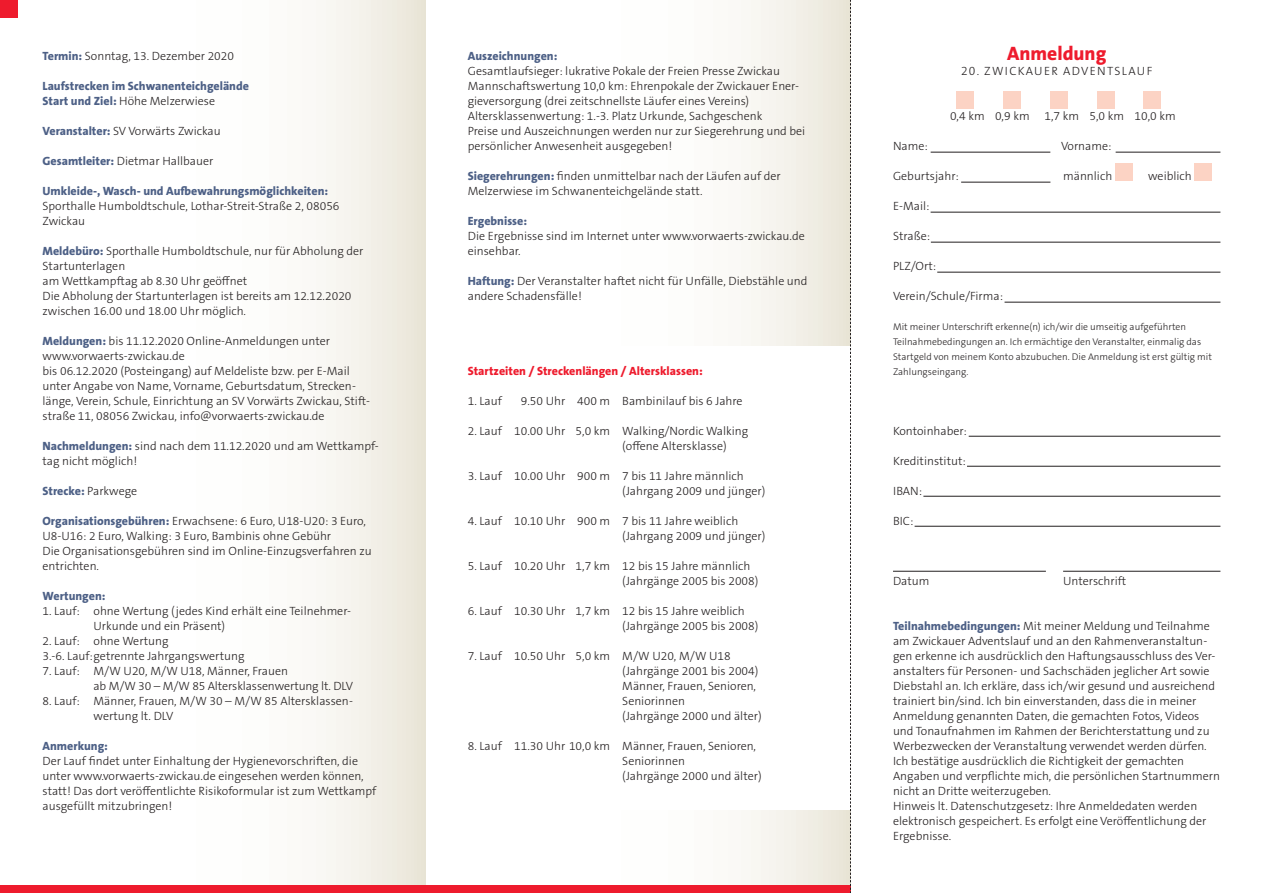
<style>
.page{position:relative;width:1263px;height:893px;background:#fff}
.page>*{position:absolute;margin:0;border:0;box-sizing:border-box;transform-origin:0 0}
.t1{font:800 19.5px "The Sans B W8";color:#ee1b2d}
.t2{font:300 12px/15px "The Sans B W3";color:#231f20}
.t3{font:800 12px "The Sans B W8";color:#4d6086}
.t4{font:800 12px "The Sans B W8";color:#ee1b2d}
.t5{font:300 12px "The Sans B W3";letter-spacing:.115em;color:#231f20}
.t6{font:300 9.75px/15px "The Sans B W3";color:#231f20}
.s1{font-family:"The Sans B W8";font-weight:800;color:#4d6086}
.s2{font-family:"The Sans B W3";font-weight:300;color:#231f20}
</style>
<div class="page">
<div style="left:425px;top:0;width:425px;height:345px;background:linear-gradient(to right,#fff,#f3f0e8)"></div>
<div style="left:425px;top:810px;width:425px;height:83px;background:linear-gradient(to right,#fff,#f3f0e8)"></div>
<div style="left:0;top:0;width:425px;height:891px;background:linear-gradient(to right,#fff,#f3f0e8)"></div>
<div style="left:957px;top:91px;width:17px;height:17px;background:#fcd3c4"></div>
<div style="left:0;top:0;width:17px;height:17px;background:#ee1b2d"></div>
<div style="left:1003px;top:91px;width:17px;height:17px;background:#fcd3c4"></div>
<div style="left:1050px;top:91px;width:17px;height:17px;background:#fcd3c4"></div>
<div style="left:1097px;top:91px;width:17px;height:17px;background:#fcd3c4"></div>
<div style="left:1144px;top:91px;width:17px;height:17px;background:#fcd3c4"></div>
<div style="left:1116px;top:163px;width:17px;height:17px;background:#fcd3c4"></div>
<div style="left:1195px;top:163px;width:17px;height:17px;background:#fcd3c4"></div>
<hr style="left:931px;top:152px;width:119px;height:1px;background:#231f20">
<hr style="left:1116px;top:152px;width:104px;height:1px;background:#231f20">
<hr style="left:961px;top:182px;width:89px;height:1px;background:#231f20">
<hr style="left:969px;top:436px;width:251px;height:1px;background:#231f20">
<hr style="left:967px;top:466px;width:253px;height:1px;background:#231f20">
<hr style="left:923px;top:496px;width:297px;height:1px;background:#231f20">
<hr style="left:914px;top:526px;width:306px;height:1px;background:#231f20">
<hr style="left:893px;top:571px;width:153px;height:1px;background:#231f20">
<hr style="left:1063px;top:571px;width:157px;height:1px;background:#231f20">
<hr style="left:931px;top:212px;width:289px;height:1px;background:#231f20">
<hr style="left:931px;top:242px;width:289px;height:1px;background:#231f20">
<hr style="left:937px;top:272px;width:283px;height:1px;background:#231f20">
<hr style="left:1004px;top:302px;width:216px;height:1px;background:#231f20">
<div style="left:0;top:885px;width:850px;height:8px;background:#ee1b2d"></div>
<svg style="left:850px;top:0;width:1px;height:893px"></svg>
<p class="t2" style="left:43px;top:49px;width:193px"><span class="s1">Termin:</span> Sonntag, 13. Dezember 2020</p>
<p class="t3" style="left:43px;top:78px;width:208px">Laufstrecken im Schwanenteichgelände</p>
<p class="t2" style="left:43px;top:94px;width:174px"><span class="s1">Start und Ziel:</span> Höhe Melzerwiese</p>
<p class="t2" style="left:43px;top:124px;width:180px"><span class="s1">Veranstalter:</span> SV Vorwärts Zwickau</p>
<p class="t2" style="left:43px;top:154px;width:172px"><span class="s1">Gesamtleiter:</span> Dietmar Hallbauer</p>
<p class="t2" style="left:43px;top:184px;width:298px"><span class="s1">Umkleide-, Wasch- und Aufbewahrungsmöglichkeiten:<br></span>Sporthalle Humboldtschule, Lothar-Streit-Straße 2, 08056<br>Zwickau</p>
<p class="t2" style="left:43px;top:244px;width:322px"><span class="s1">Meldebüro:</span> Sporthalle Humboldtschule, nur für Abholung der<br>Startunterlagen</p>
<p class="t2" style="left:43px;top:274px;width:206px">am Wettkampftag ab 8.30 Uhr geöffnet</p>
<p class="t2" style="left:43px;top:289px;width:310px">Die Abholung der Startunterlagen ist bereits am 12.12.2020 zwischen 16.00 und 18.00 Uhr möglich.</p>
<p class="t2" style="left:43px;top:334px;width:289px"><span class="s1">Meldungen:</span> bis 11.12.2020 Online-Anmeldungen unter www.vorwaerts-zwickau.de</p>
<p class="t2" style="left:43px;top:364px;width:309px">bis 06.12.2020 (Posteingang) auf Meldeliste bzw. per E-Mail</p>
<p class="t2" style="left:43px;top:379px;width:329px">unter Angabe von Name, Vorname, Geburtsdatum, Strecken&shy;länge, Verein, Schule, Einrichtung an SV Vorwärts Zwickau, Stift&shy;straße 11, 08056 Zwickau, info@vorwaerts-zwickau.de</p>
<p class="t2" style="left:43px;top:439px;width:338px"><span class="s1">Nachmeldungen:</span> sind nach dem 11.12.2020 und am Wettkampf&shy;tag nicht möglich!</p>
<p class="t3" style="left:43px;top:483px;width:96px">Strecke: <span class="s2">Parkwege</span></p>
<p class="t2" style="left:43px;top:514px;width:325px"><span class="s1">Organisationsgebühren:</span> Erwachsene: 6 Euro, U18-U20: 3 Euro,<br>U8-U16: 2 Euro, Walking: 3 Euro, Bambinis ohne Gebühr</p>
<p class="t2" style="left:43px;top:544px;width:331px">Die Organisationsgebühren sind im Online-Einzugsverfahren zu entrichten.</p>
<p class="t3" style="left:43px;top:588px;width:64px">Wertungen:</p>
<p class="t2" style="left:94px;top:604px;width:259px;text-indent:-51px">1. Lauf: ohne Wertung (jedes Kind erhält eine Teilnehmer-<br>Urkunde und ein Präsent)</p>
<p class="t2" style="left:43px;top:634px;width:128px">2. Lauf: ohne Wertung</p>
<p class="t2" style="left:43px;top:649px;width:203px">3.-6. Lauf:getrennte Jahrgangswertung</p>
<p class="t2" style="left:43px;top:664px;width:247px">7. Lauf: M/W U20, M/W U18, Männer, Frauen</p>
<p class="t2" style="left:94px;top:679px;width:261px">ab M/W 30 – M/W 85 Altersklassenwertung lt. DLV</p>
<p class="t2" style="left:94px;top:694px;width:260px;text-indent:-51px">8. Lauf: Männer, Frauen, M/W 30 – M/W 85 Altersklassen&shy;wertung lt. DLV</p>
<p class="t3" style="left:43px;top:738px;width:67px">Anmerkung:</p>
<p class="t2" style="left:43px;top:754px;width:335px">Der Lauf findet unter Einhaltung der Hygienevorschriften, die unter www.vorwaerts-zwickau.de eingesehen werden können, statt! Das dort veröffentlichte Risikoformular ist zum Wettkampf ausgefüllt mitzubringen!</p>
<p class="t3" style="left:468px;top:48px;width:91px">Auszeichnungen:</p>
<p class="t2" style="left:468px;top:64px;width:314px">Gesamtlaufsieger: lukrative Pokale der Freien Presse Zwickau</p>
<p class="t2" style="left:468px;top:79px;width:333px">Mannschaftswertung 10,0 km: Ehrenpokale der Zwickauer Ener&shy;gieversorgung (drei zeitschnellste Läufer eines Vereins)</p>
<p class="t2" style="left:468px;top:109px;width:296px">Altersklassenwertung: 1.-3. Platz Urkunde, Sachgeschenk</p>
<p class="t2" style="left:468px;top:124px;width:339px">Preise und Auszeichnungen werden nur zur Siegerehrung und bei persönlicher Anwesenheit ausgegeben!</p>
<p class="t2" style="left:468px;top:169px;width:315px"><span class="s1">Siegerehrungen:</span> finden unmittelbar nach der Läufen auf der<br>Melzerwiese im Schwanenteichgelände statt.</p>
<p class="t3" style="left:468px;top:213px;width:61px">Ergebnisse:</p>
<p class="t2" style="left:468px;top:229px;width:338px">Die Ergebnisse sind im Internet unter www.vorwaerts-zwickau.de einsehbar.</p>
<p class="t2" style="left:468px;top:274px;width:341px"><span class="s1">Haftung:</span> Der Veranstalter haftet nicht für Unfälle, Diebstähle und andere Schadensfälle!</p>
<p class="t4" style="left:468px;top:363px;width:236px">Startzeiten / Streckenlängen / Altersklassen:</p>
<p class="t2" style="left:468px;top:394px;width:36px">1. Lauf</p>
<p class="t2" style="left:521px;top:394px;width:223px">9.50 Uhr 400 m Bambinilauf bis 6 Jahre</p>
<p class="t2" style="left:468px;top:424px;width:282px">2. Lauf 10.00 Uhr 5,0 km Walking/Nordic Walking</p>
<p class="t2" style="left:622px;top:439px;width:106px">(offene Altersklasse)</p>
<p class="t2" style="left:468px;top:469px;width:278px">3. Lauf 10.00 Uhr 900 m 7 bis 11 Jahre männlich</p>
<p class="t2" style="left:622px;top:484px;width:145px">(Jahrgang 2009 und jünger)</p>
<p class="t2" style="left:468px;top:514px;width:272px">4. Lauf 10.10 Uhr 900 m 7 bis 11 Jahre weiblich</p>
<p class="t2" style="left:622px;top:529px;width:145px">(Jahrgang 2009 und jünger)</p>
<p class="t2" style="left:468px;top:559px;width:284px">5. Lauf 10.20 Uhr 1,7 km 12 bis 15 Jahre männlich</p>
<p class="t2" style="left:622px;top:574px;width:138px">(Jahrgänge 2005 bis 2008)</p>
<p class="t2" style="left:468px;top:604px;width:279px">6. Lauf 10.30 Uhr 1,7 km 12 bis 15 Jahre weiblich</p>
<p class="t2" style="left:622px;top:619px;width:138px">(Jahrgänge 2005 bis 2008)</p>
<p class="t2" style="left:468px;top:649px;width:264px">7. Lauf 10.50 Uhr 5,0 km M/W U20, M/W U18</p>
<p class="t2" style="left:622px;top:664px;width:138px">(Jahrgänge 2001 bis 2004)</p>
<p class="t2" style="left:622px;top:679px;width:135px">Männer, Frauen, Senioren,</p>
<p class="t2" style="left:622px;top:694px;width:64px">Seniorinnen</p>
<p class="t2" style="left:622px;top:709px;width:141px">(Jahrgänge 2000 und älter)</p>
<p class="t2" style="left:468px;top:739px;width:290px">8. Lauf 11.30 Uhr 10,0 km Männer, Frauen, Senioren,</p>
<p class="t2" style="left:622px;top:754px;width:64px">Seniorinnen</p>
<p class="t2" style="left:622px;top:769px;width:141px">(Jahrgänge 2000 und älter)</p>
<p class="t1" style="left:1007px;top:41px;width:101px">Anmeldung</p>
<p class="t5" style="left:961px;top:63px;width:193px">20. ZWICKAUER ADVENTSLAUF</p>
<p class="t2" style="left:950px;top:109px;width:227px">0,4 km 0,9 km 1,7 km 5,0 km 10,0 km</p>
<p class="t2" style="left:893px;top:139px;width:36px">Name:</p>
<p class="t2" style="left:1061px;top:139px;width:52px">Vorname:</p>
<p class="t2" style="left:893px;top:169px;width:67px">Geburtsjahr:</p>
<p class="t2" style="left:1063px;top:169px;width:51px">männlich</p>
<p class="t2" style="left:1148px;top:169px;width:45px">weiblich</p>
<p class="t2" style="left:893px;top:199px;width:38px">E-Mail:</p>
<p class="t2" style="left:893px;top:229px;width:39px">Straße:</p>
<p class="t2" style="left:893px;top:259px;width:45px">PLZ/Ort:</p>
<p class="t2" style="left:893px;top:289px;width:112px">Verein/Schule/Firma:</p>
<p class="t6" style="left:893px;top:319px;width:320px">Mit meiner Unterschrift erkenne(n) ich/wir die umseitig aufgeführten Teilnahmebedingungen an. Ich ermächtige den Veranstalter, einmalig das Startgeld von meinem Konto abzubuchen. Die Anmeldung ist erst gültig mit Zahlungseingang.</p>
<p class="t2" style="left:893px;top:424px;width:75px">Kontoinhaber:</p>
<p class="t2" style="left:893px;top:454px;width:74px">Kreditinstitut:</p>
<p class="t2" style="left:893px;top:484px;width:31px">IBAN:</p>
<p class="t2" style="left:893px;top:514px;width:22px">BIC:</p>
<p class="t2" style="left:893px;top:574px;width:38px">Datum</p>
<p class="t2" style="left:1063px;top:574px;width:65px">Unterschrift</p>
<p class="t2" style="left:893px;top:619px;width:328px"><span class="s1">Teilnahmebedingungen:</span> Mit meiner Meldung und Teilnahme am Zwickauer Adventslauf und an den Rahmenveranstaltun&shy;gen erkenne ich ausdrücklich den Haftungsausschluss des Ver&shy;anstalters für Personen- und Sachschäden jeglicher Art sowie Diebstahl an. Ich erkläre, dass ich/wir gesund und ausreichend trainiert bin/sind. Ich bin einverstanden, dass die in meiner Anmeldung genannten Daten, die gemachten Fotos, Videos und Tonaufnahmen im Rahmen der Berichterstattung und zu Werbezwecken der Veranstaltung verwendet werden dürfen.<br>Ich bestätige ausdrücklich die Richtigkeit der gemachten Angaben und verpflichte mich, die persönlichen Startnummern nicht an Dritte weiterzugeben.</p>
<p class="t2" style="left:893px;top:799px;width:315px">Hinweis lt. Datenschutzgesetz: Ihre Anmeldedaten werden elektronisch gespeichert. Es erfolgt eine Veröffentlichung der<br>Ergebnisse.</p>
</div>
